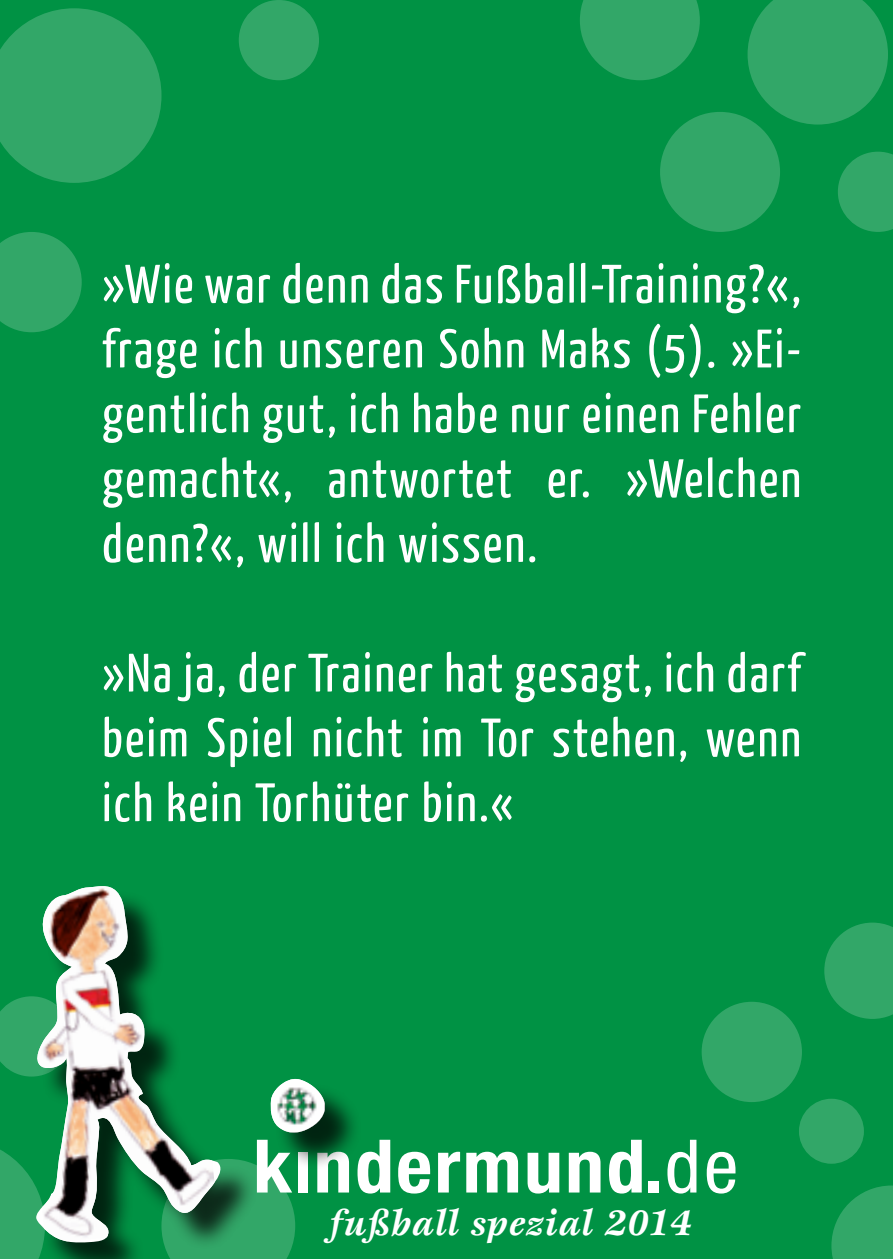
<style>
.page{position:relative;width:893px;height:1259px;background:#009244}
.page>*{position:absolute;margin:0;border:0;box-sizing:border-box;transform-origin:0 0}
.t1{font:700 condensed 73.8px "Helvetica Neue";letter-spacing:.03em;color:#fff;scale:1.05 1}
.t2{font:54px/64.8px "Yanone Kaffeesatz";letter-spacing:.04em;color:#fff;text-align:justify}
.t3{font:italic 700 37.2px "Esprit";letter-spacing:.02em;color:#fff}
.s1{font-size:55.2px}
.s2{font-weight:400}
</style>
<div class="page">
<svg style="left:580px;top:0;width:120px;height:80px"></svg>
<div style="left:660px;top:112px;width:120px;height:120px;background:#32a768;border-radius:50%"></div>
<svg style="left:0;top:8px;width:162px;height:175px"></svg>
<svg style="left:747px;top:0;width:141px;height:125px"></svg>
<svg style="left:0;top:232px;width:82px;height:100px"></svg>
<div style="left:239px;top:0;width:80px;height:80px;background:#32a768;border-radius:50%"></div>
<svg style="left:838px;top:152px;width:55px;height:80px"></svg>
<svg style="left:0;top:1150px;width:42px;height:109px;background:#2ca463"></svg>
<svg style="left:831px;top:1185px;width:62px;height:74px"></svg>
<svg style="left:824px;top:922px;width:69px;height:97px"></svg>
<svg style="left:258px;top:1166px;width:37px;height:93px"></svg>
<div style="left:702px;top:1001px;width:100px;height:101px;background:#32a768;border-radius:50%"></div>
<svg style="left:0;top:996px;width:32px;height:80px;background:#2ca463"></svg>
<div style="left:799px;top:1098px;width:65px;height:65px;background:#32a768;border-radius:50%"></div>
<div style="left:275px;top:1082px;width:88px;height:88px;background:#000;opacity:.75"></div>
<div style="left:275px;top:1082px;width:53px;height:54px;background:#000;opacity:.75"></div>
<img style="left:271px;top:1079px;width:54px;height:53px">
<div style="left:42px;top:889px;width:216px;height:370px;background:#000;opacity:.75"></div>
<svg style="left:32px;top:889px;width:196px;height:354px"></svg>
<img style="left:32px;top:886px;width:182px;height:355px">
<p class="t2" style="left:102px;top:249px;width:701px">»Wie war denn das Fußball-Training?«, frage ich unseren Sohn Maks (5). »Ei&shy;gentlich gut, ich habe nur einen Fehler gemacht«, antwortet er. »Welchen denn?«, will ich wissen.</p>
<p class="t2" style="left:102px;top:638px;width:700px">»Na ja, der Trainer hat gesagt, ich darf beim Spiel nicht im Tor stehen, wenn ich kein Torhüter bin.«</p>
<h1 class="t1" style="left:253px;top:1121px;width:464px">k<span class="s1">|</span>ndermund.<span class="s2">de</span></h1>
<p class="t3" style="left:329px;top:1200px;width:363px">fußball spezial 2014</p>
</div>
